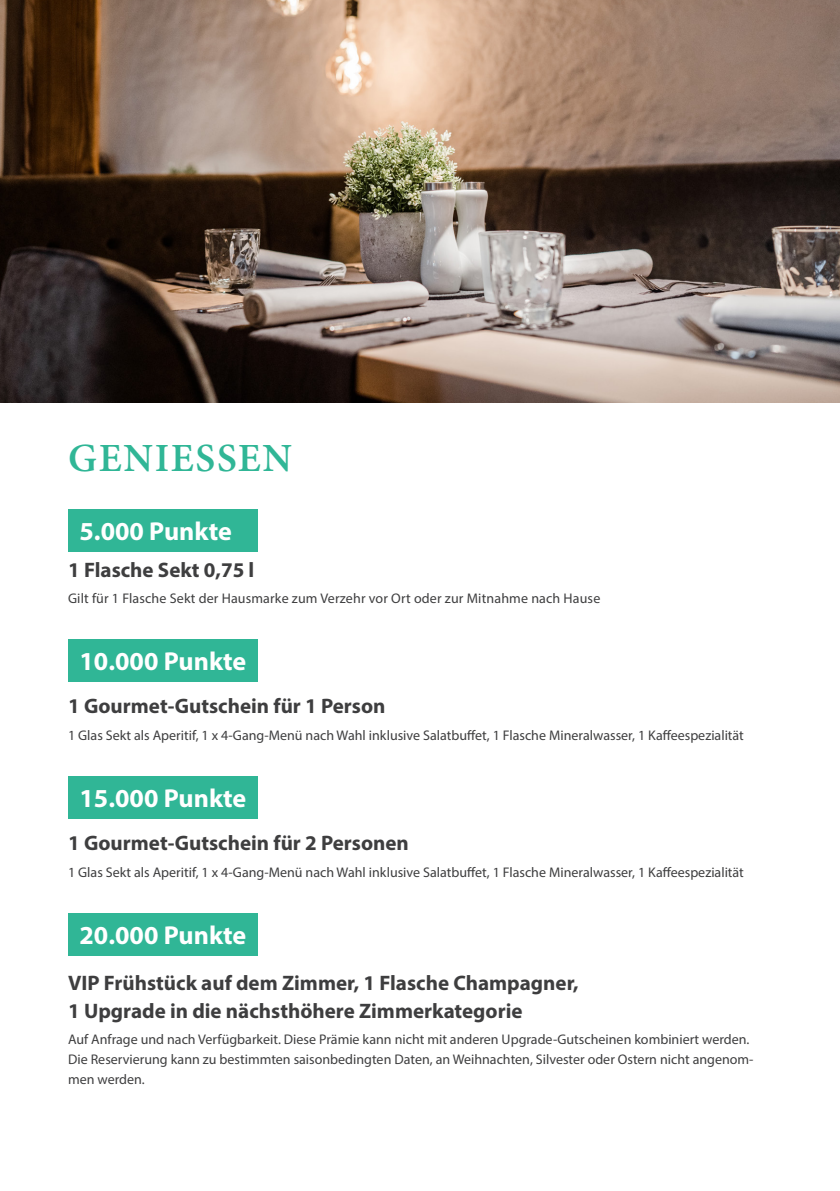
<style>
.page{position:relative;width:840px;height:1191px;background:#fff}
.page>*{position:absolute;margin:0;border:0;box-sizing:border-box;transform-origin:0 0}
.t1{font:600 40px "Minion Pro";letter-spacing:.04em;color:#30b696}
.t2{font:700 26px "Myriad Pro";color:#fff}
.t3{font:700 21px/28px "Myriad Pro";color:#3e3e3f}
.t4{font:14px/20px "Myriad Pro";color:#3e3e3f}
</style>
<div class="page">
<img style="left:0;top:0;width:839px;height:403px">
<div style="left:68px;top:509px;width:189px;height:42px;background:#30b696"></div>
<div style="left:68px;top:639px;width:189px;height:43px;background:#30b696"></div>
<div style="left:68px;top:776px;width:189px;height:42px;background:#30b696"></div>
<div style="left:68px;top:913px;width:189px;height:42px;background:#30b696"></div>
<h1 class="t1" style="left:68px;top:430px;width:225px">GENIESSEN</h1>
<h2 class="t2" style="left:79px;top:514px;width:154px">5.000 Punkte</h2>
<h3 class="t3" style="left:68px;top:555px;width:188px">1 Flasche Sekt 0,75 l</h3>
<p class="t4" style="left:68px;top:588px;width:533px">Gilt für 1 Flasche Sekt der Hausmarke zum Verzehr vor Ort oder zur Mitnahme nach Hause</p>
<h2 class="t2" style="left:79px;top:644px;width:168px">10.000 Punkte</h2>
<h3 class="t3" style="left:68px;top:691px;width:318px">1 Gourmet-Gutschein für 1 Person</h3>
<p class="t4" style="left:68px;top:725px;width:677px">1 Glas Sekt als Aperitif, 1 x 4-Gang-Menü nach Wahl inklusive Salatbuffet, 1 Flasche Mineralwasser, 1 Kaffeespezialität</p>
<h2 class="t2" style="left:79px;top:781px;width:168px">15.000 Punkte</h2>
<h3 class="t3" style="left:68px;top:828px;width:342px">1 Gourmet-Gutschein für 2 Personen</h3>
<p class="t4" style="left:68px;top:861px;width:677px">1 Glas Sekt als Aperitif, 1 x 4-Gang-Menü nach Wahl inklusive Salatbuffet, 1 Flasche Mineralwasser, 1 Kaffeespezialität</p>
<h2 class="t2" style="left:79px;top:918px;width:168px">20.000 Punkte</h2>
<h3 class="t3" style="left:68px;top:968px;width:512px">VIP Frühstück auf dem Zimmer, 1 Flasche Champagner,<br>1 Upgrade in die nächsthöhere Zimmerkategorie</h3>
<p class="t4" style="left:68px;top:1029px;width:686px">Auf Anfrage und nach Verfügbarkeit. Diese Prämie kann nicht mit anderen Upgrade-Gutscheinen kombiniert werden.<br>Die Reservierung kann zu bestimmten saisonbedingten Daten, an Weihnachten, Silvester oder Ostern nicht angenom&shy;men werden.</p>
</div>
